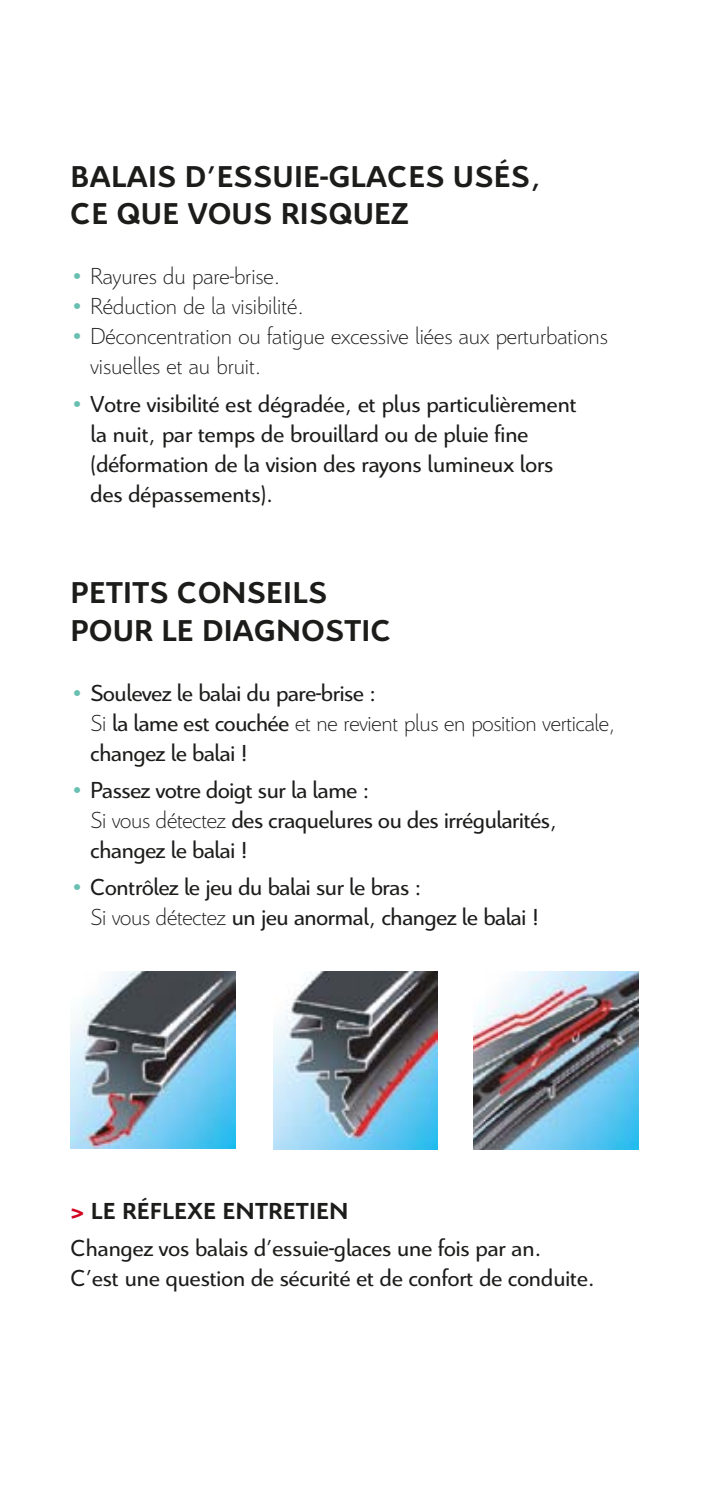
<style>
.page{position:relative;width:709px;height:1489px;background:#fff}
.page>*{position:absolute;margin:0;border:0;box-sizing:border-box;transform-origin:0 0}
.t1{font:700 32.5px/37.5px "Citroen";letter-spacing:.03em;color:#1c1c1b}
.t2{font:25px/30px "Citroen";color:#1c1c1b}
.t3{font:300 25px/30px "Citroen";color:#1c1c1b}
.t4{font:700 25px "Citroen";letter-spacing:.03em;color:#1c1c1b}
.s1{font-weight:700;color:#69c0b0}
.s2{font-weight:300}
.s3{color:#d20723}
</style>
<div class="page">
<img style="left:273px;top:971px;width:164px;height:178px">
<img style="left:71px;top:971px;width:164px;height:177px">
<img style="left:474px;top:971px;width:164px;height:178px">
<hr style="left:708px;top:0;width:1px;height:1488px;background:#eaeaef">
<h1 class="t1" style="left:71px;top:156px;width:299px">BALAIS D’ESSUIE-GLACE</h1>
<h1 class="t1" style="left:426px;top:156px;width:117px">S USÉS,</h1>
<h1 class="t1" style="left:71px;top:193px;width:339px">CE QUE VOUS RISQUEZ</h1>
<p class="t3" style="left:71px;top:260px;width:211px"><span class="s1">•</span> Rayures du pare-brise.</p>
<p class="t3" style="left:71px;top:290px;width:234px"><span class="s1">•</span> Réduction de la visibilité.</p>
<p class="t3" style="left:90px;top:320px;width:519px;text-indent:-20px"><span class="s1">•</span> Déconcentration ou fatigue excessive liées aux perturbations visuelles et au bruit.</p>
<p class="t2" style="left:90px;top:387px;width:487px;text-indent:-20px"><span class="s1">•</span> Votre visibilité est dégradée, et plus particulièrement la nuit, par temps de brouillard ou de pluie fine (déformation de la vision des rayons lumineux lors des dépassements).</p>
<h1 class="t1" style="left:71px;top:572px;width:322px">PETITS CONSEILS<br>POUR LE DIAGNOSTIC</h1>
<p class="t2" style="left:90px;top:677px;width:526px;text-indent:-20px"><span class="s1">•</span> Soulevez le balai du pare-brise :<br><span class="s2">Si</span> la lame est couchée <span class="s2">et ne revient plus en position verticale, </span>changez le balai !</p>
<p class="t2" style="left:90px;top:774px;width:468px;text-indent:-20px"><span class="s1">•</span> Passez votre doigt sur la lame :<br><span class="s2">Si vous détectez</span> des craquelures ou des irrégularités, changez le balai !</p>
<p class="t2" style="left:90px;top:871px;width:450px;text-indent:-20px"><span class="s1">•</span> Contrôlez le jeu du balai sur le bras :<br><span class="s2">Si vous détectez</span> un jeu anormal, changez le balai !</p>
<p class="t4" style="left:71px;top:1193px;width:66px"><span class="s3">&gt;</span> LE RÉFLEXE</p>
<p class="t4" style="left:223px;top:1193px;width:127px">ENTRETIEN</p>
<p class="t2" style="left:71px;top:1231px;width:525px">Changez vos balais d’essuie-glaces une fois par an.<br>C’est une question de sécurité et de confort de conduite.</p>
</div>
